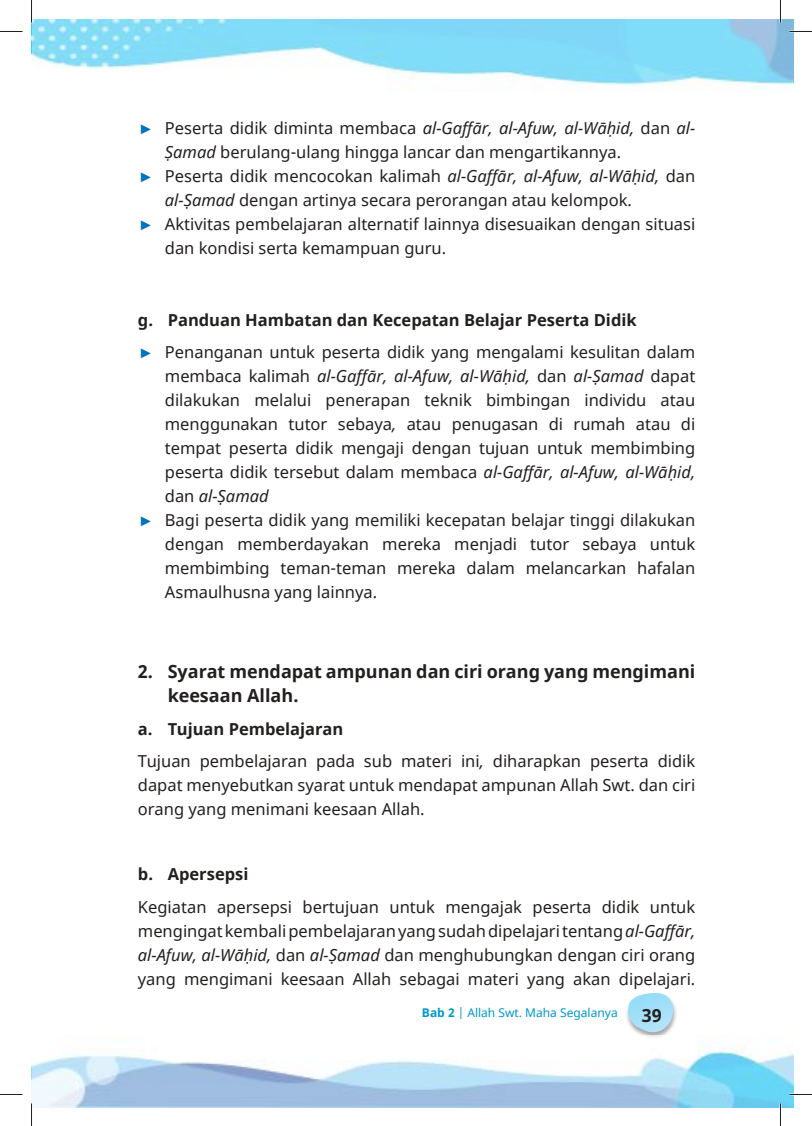
<style>
.page{position:relative;width:812px;height:1126px;background:#fff}
.page>*{position:absolute;margin:0;border:0;box-sizing:border-box;transform-origin:0 0}
.t1{font:700 18.15px "Noto Sans";color:#241f1f}
.t2{font:700 18px/24px "Noto Sans";color:#241f1f}
.t3{font:16.5px/24px "Noto Sans";color:#241f1f}
.t4{font:italic 16.5px "Noto Sans";color:#241f1f}
.t5{font:700 16.5px "Noto Sans";color:#241f1f}
.t6{font:12px "Noto Sans";color:#0098ca}
.s1{font-style:normal;color:#0072bc}
.s2{font-style:normal}
.s3{font-style:italic}
.s4{color:#0072bc}
.s5{font-weight:700}
</style>
<div class="page">
<div style="left:625px;top:993px;width:52px;height:47px;background:#241f1f;opacity:.58"></div>
<svg style="left:625px;top:993px;width:48px;height:42px"></svg>
<img style="left:32px;top:20px;width:761px;height:67px">
<img style="left:32px;top:1035px;width:761px;height:72px">
<hr style="left:779px;top:0;width:2px;height:22px;background:#fff">
<hr style="left:779px;top:1103px;width:2px;height:23px;background:#fff">
<svg style="left:0;top:31px;width:22px;height:1px"></svg>
<svg style="left:789px;top:31px;width:22px;height:1px"></svg>
<svg style="left:0;top:1094px;width:22px;height:1px"></svg>
<svg style="left:789px;top:1094px;width:22px;height:1px"></svg>
<svg style="left:31px;top:0;width:1px;height:22px"></svg>
<svg style="left:31px;top:1103px;width:1px;height:23px"></svg>
<svg style="left:780px;top:0;width:1px;height:22px"></svg>
<svg style="left:780px;top:1103px;width:1px;height:23px"></svg>
<p class="t4" style="left:138px;top:117px;width:559px"><span class="s1">►</span> <span class="s2">Peserta didik diminta membaca</span> al-Gaffār, al-Afuw, al-Wāḥid, <span class="s2">dan</span> al-</p>
<p class="t3" style="left:165px;top:141px;width:457px"><span class="s3">Ṣamad</span> berulang-ulang hingga lancar dan mengartikannya.</p>
<p class="t3" style="left:138px;top:165px;width:558px"><span class="s4">►</span> Peserta didik mencocokan kalimah <span class="s3">al-Gaffār, al-Afuw, al-Wāḥid,</span> dan</p>
<p class="t3" style="left:165px;top:189px;width:468px"><span class="s3">al-Ṣamad</span> dengan artinya secara perorangan atau kelompok.</p>
<p class="t3" style="left:138px;top:213px;width:558px"><span class="s4">►</span> Aktivitas pembelajaran alternatif lainnya disesuaikan dengan situasi</p>
<p class="t3" style="left:165px;top:237px;width:283px">dan kondisi serta kemampuan guru.</p>
<p class="t3" style="left:138px;top:304px;width:558px;line-height:32.5px"><span class="s5">g. Panduan Hambatan dan Kecepatan Belajar Peserta Didik<br></span><span class="s4">►</span> Penanganan untuk peserta didik yang mengalami kesulitan dalam</p>
<p class="t4" style="left:165px;top:365px;width:531px"><span class="s2">membaca kalimah</span> al-Gaffār, al-Afuw, al-Wāḥid, <span class="s2">dan</span> al-Ṣamad <span class="s2">dapat</span></p>
<p class="t3" style="left:165px;top:389px;width:532px">dilakukan melalui penerapan teknik bimbingan individu atau</p>
<p class="t3" style="left:165px;top:413px;width:531px">menggunakan tutor sebaya<span class="s3">,</span> atau penugasan di rumah atau di</p>
<p class="t3" style="left:165px;top:437px;width:531px">tempat peserta didik mengaji dengan tujuan untuk membimbing</p>
<p class="t3" style="left:165px;top:461px;width:531px">peserta didik tersebut dalam membaca <span class="s3">al-Gaffār, al-Afuw, al-Wāḥid,</span></p>
<p class="t4" style="left:165px;top:485px;width:105px"><span class="s2">dan</span> al-Ṣamad</p>
<p class="t3" style="left:138px;top:509px;width:558px"><span class="s4">►</span> Bagi peserta didik yang memiliki kecepatan belajar tinggi dilakukan</p>
<p class="t3" style="left:165px;top:533px;width:532px">dengan memberdayakan mereka menjadi tutor sebaya untuk</p>
<p class="t3" style="left:165px;top:557px;width:532px">membimbing teman-teman mereka dalam melancarkan hafalan</p>
<p class="t3" style="left:165px;top:581px;width:214px">Asmaulhusna yang lainnya.</p>
<p class="t2" style="left:168px;top:660px;width:529px;text-indent:-30px">2. Syarat mendapat ampunan dan ciri orang yang mengimani keesaan Allah.</p>
<p class="t3" style="left:138px;top:713px;width:559px;line-height:32.5px"><span class="s5">a. Tujuan Pembelajaran<br></span>Tujuan pembelajaran pada sub materi ini<span class="s3">,</span> diharapkan peserta didik</p>
<p class="t3" style="left:138px;top:774px;width:559px">dapat menyebutkan syarat untuk mendapat ampunan Allah Swt. dan ciri orang yang menimani keesaan Allah.</p>
<p class="t5" style="left:138px;top:863px;width:112px">b. Apersepsi</p>
<p class="t3" style="left:138px;top:895px;width:559px;text-align:justify">Kegiatan apersepsi bertujuan untuk mengajak peserta didik untuk mengingat kembali pembelajaran yang sudah dipelajari tentang <span class="s3">al-Gaffār, al-Afuw, al-Wāḥid,</span> dan <span class="s3">al-Ṣamad</span> dan menghubungkan dengan ciri orang yang mengimani keesaan Allah sebagai materi yang akan dipelajari.</p>
<p class="t6" style="left:422px;top:1005px;width:197px"><span class="s5">Bab 2</span> | Allah Swt. Maha Segalanya</p>
<p class="t1" style="left:641px;top:1002px;width:21px">39</p>
</div>
